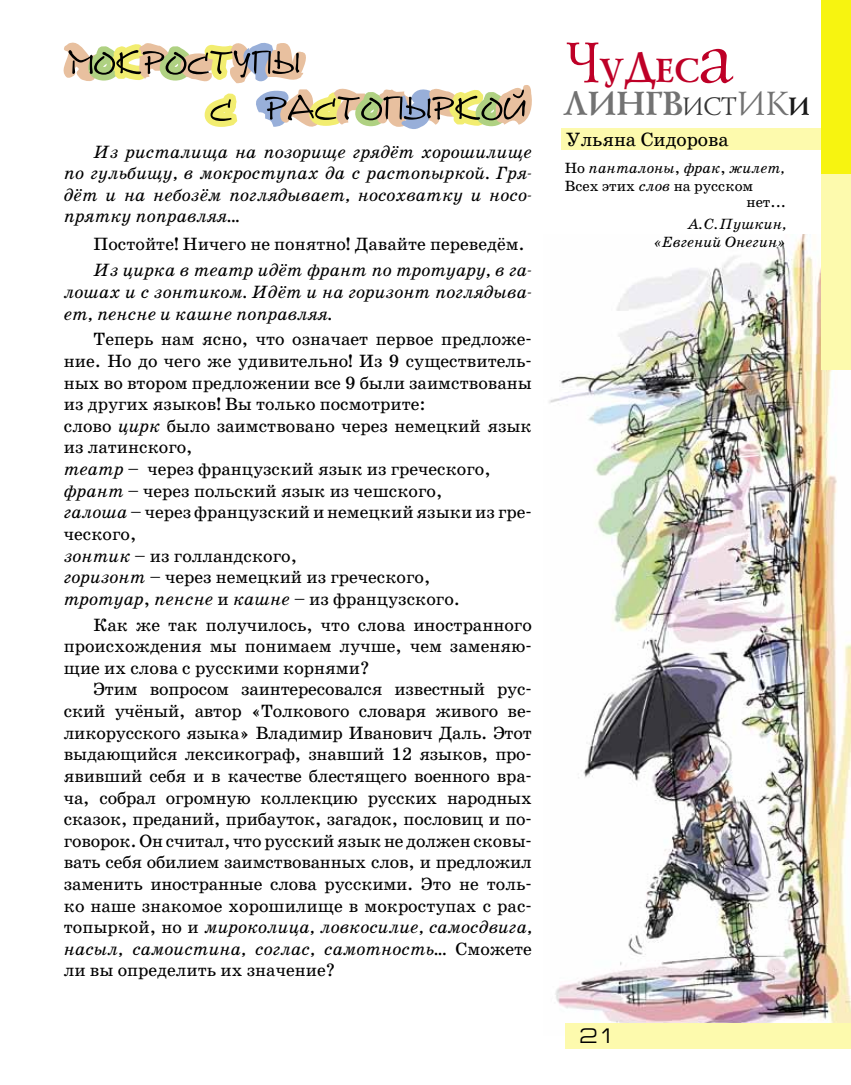
<style>
.page{position:relative;width:851px;height:1085px;background:#fff}
.page>*{position:absolute;margin:0;border:0;box-sizing:border-box;transform-origin:0 0}
.t1{font:76.65px "Lazurski C";color:#be0027}
.t2{font:700 34.35px "Lazurski C";color:#727272}
.t3{font:700 34.35px "Lazurski C";color:#be0027}
.t4{font:21px "Europe Ext";color:#000}
.t5{font:19.5px "School Book C";color:#000}
.t6{font:18px/21.6px "School Book C";color:#000;text-align:justify}
.t7{font:italic 18px/21.6px "School Book C";color:#000;text-align:justify}
.t8{font:italic 15px/18px "School Book C";color:#000}
.t9{font:15px "School Book C";color:#000}
.s1{font-style:italic}
.s2{font-weight:400;font-size:58.8px}
.s3{font-size:43.05px}
.s4{font-weight:400;font-size:25.8px;color:#363636}
.s5{font-weight:400}
.s6{font-size:25.8px;color:#191919}
.s7{font-style:normal}
</style>
<div class="page">
<img style="left:549px;top:234px;width:301px;height:801px">
<div style="left:566px;top:1023px;width:284px;height:25px;background:#fdfaad"></div>
<div style="left:561px;top:128px;width:289px;height:22px;background:#fdfaad"></div>
<svg style="left:63px;top:42px;width:469px;height:87px"></svg>
<div style="left:821px;top:0;width:29px;height:174px;background:#f7f410"></div>
<div style="left:821px;top:174px;width:29px;height:196px;background:#fdfaad"></div>
<p class="t7" style="left:64px;top:141px;width:469px;text-indent:30px">Из ристалища на позорище грядёт хорошилище по гульбищу, в мокроступах да с растопыркой. Гря&shy;дёт и на небозём поглядывает, носохватку и носо&shy;прятку поправляя...</p>
<p class="t6" style="left:94px;top:234px;width:432px">Постойте! Ничего не понятно! Давайте переведём.</p>
<p class="t7" style="left:64px;top:259px;width:469px;text-indent:30px">Из цирка в театр идёт франт по тротуару, в га&shy;лошах и с зонтиком. Идёт и на горизонт поглядыва&shy;ет, пенсне и кашне поправляя.</p>
<p class="t6" style="left:64px;top:328px;width:469px;text-align:left;text-indent:30px">Теперь нам ясно, что означает первое предложе&shy;ние. Но до чего же удивительно! Из 9 существитель&shy;ных во втором предложении все 9 были заимствованы из других языков! Вы только посмотрите:<br>слово <span class="s1">цирк</span> было заимствовано через немецкий язык из латинского,<br><span class="s1">театр</span> – через французский язык из греческого, <span class="s1">франт</span> – через польский язык из чешского,<br><span class="s1">галоша</span> – через французский и немецкий языки из гре&shy;ческого,<br><span class="s1">зонтик</span> – из голландского,<br><span class="s1">горизонт</span> – через немецкий из греческого,<br><span class="s1">тротуар</span>, <span class="s1">пенсне</span> и <span class="s1">кашне</span> – из французского.</p>
<p class="t6" style="left:64px;top:614px;width:469px;text-indent:30px">Как же так получилось, что слова иностранного происхождения мы понимаем лучше, чем заменяю&shy;щие их слова с русскими корнями?</p>
<p class="t6" style="left:64px;top:678px;width:469px;text-indent:30px">Этим вопросом заинтересовался известный рус&shy;ский учёный, автор «Толкового словаря живого ве&shy;ликорусского языка» Владимир Иванович Даль. Этот выдающийся лексикограф, знавший 12 языков, про&shy;явивший себя и в качестве блестящего военного вра&shy;ча, собрал огромную коллекцию русских народных сказок, преданий, прибауток, загадок, пословиц и по&shy;говорок. Он считал, что русский язык не должен сковы&shy;вать себя обилием заимствованных слов, и предложил заменить иностранные слова русскими. Это не толь&shy;ко наше знакомое хорошилище в мокроступах с рас&shy;топыркой, но и <span class="s1">мироколица, ловкосилие, самосдвига, насыл, самоистина, соглас, самотность...</span> Сможете ли вы определить их значение?</p>
<h2 class="t3" style="left:561px;top:49px;width:138px"><span class="s2">Ч</span>У<span class="s3">Д</span>ЕС</h2>
<h1 class="t1" style="left:694px;top:5px;width:36px">а</h1>
<h2 class="t2" style="left:561px;top:81px;width:248px">ЛИНГВ<span class="s4">ИСТ</span><span class="s5">ИК</span><span class="s6">И</span></h2>
<p class="t5" style="left:566px;top:128px;width:164px">Ульяна Сидорова</p>
<p class="t8" style="left:564px;top:159px;width:221px"><span class="s7">Но</span> панталоны<span class="s7">,</span> фрак<span class="s7">,</span> жилет,<br><span class="s7">Всех этих</span> слов <span class="s7">на русском</span></p>
<p class="t9" style="left:746px;top:194px;width:41px">нет...</p>
<p class="t8" style="left:653px;top:215px;width:134px;text-align:right">А.С.Пушкин, «Евгений Онегин»</p>
<p class="t4" style="left:579px;top:1024px;width:38px">21</p>
</div>
